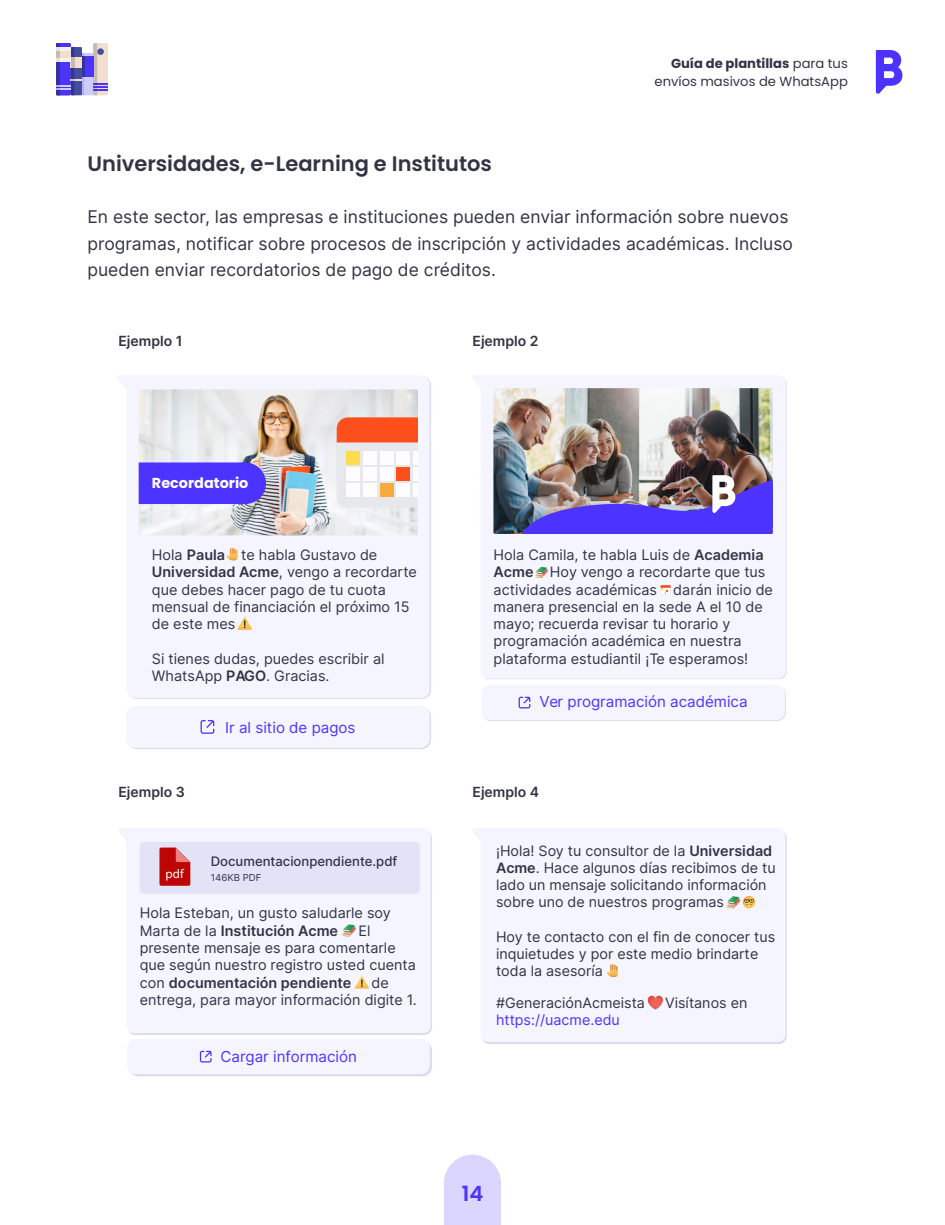
<style>
.page{position:relative;width:945px;height:1225px;background:#fff}
.page>*{position:absolute;margin:0;border:0;box-sizing:border-box;transform-origin:0 0}
.t1{font:600 21px "Poppins";color:#323444}
.t2{font:600 21px "Poppins";color:#4c33ff}
.t3{font:17.5px/26.2px "Inter";color:#323444}
.t4{font:15.14px "Inter";color:#4d33ff}
.t5{font:14.44px/17.3px "Inter";color:#333345}
.t6{font:700 14.44px "Poppins";color:#fff}
.t7{font:14.35px/17.2px "Inter";color:#333345}
.t8{font:14.35px "Inter";color:#4d33ff}
.t9{font:600 14px "Inter";color:#323444}
.t10{font:13.12px/18.4px "Poppins";color:#323444;text-align:right}
.t11{font:500 13.12px "Inter";color:#333345}
.t12{font:12.78px "Myriad Pro";color:#fff}
.t13{font:9.62px "Inter";color:#333345}
.s1{font-weight:700}
.s2{font-weight:600}
</style>
<div class="page">
<svg style="left:876px;top:50px;width:26px;height:44px"></svg>
<svg style="left:444px;top:1155px;width:57px;height:70px;background:#ddd9ff"></svg>
<div style="left:82px;top:53px;width:11px;height:42px;background:#ccf"></div>
<svg style="left:93px;top:43px;width:15px;height:52px"></svg>
<div style="left:97px;top:48px;width:7px;height:7px;background:#424d9c;border-radius:50%"></div>
<div style="left:82px;top:56px;width:11px;height:21px;background:#4d33ff"></div>
<svg style="left:56px;top:43px;width:28px;height:52px"></svg>
<div style="left:473px;top:376px;width:313px;height:303px;background:#f5f5ff"></div>
<div style="left:482px;top:686px;width:304px;height:35px;background:#e4e4f4;border-radius:9px"></div>
<div style="left:481px;top:685px;width:304px;height:35px;background:#f5f5ff;border-radius:9px"></div>
<svg style="left:519px;top:697px;width:11px;height:11px"></svg>
<img style="left:493px;top:388px;width:280px;height:146px">
<img style="left:498px;top:473px;width:275px;height:61px">
<svg style="left:535px;top:567px;width:13px;height:11px"></svg>
<svg style="left:660px;top:585px;width:11px;height:10px"></svg>
<svg style="left:660px;top:585px;width:11px;height:8px"></svg>
<div style="left:120px;top:376px;width:310px;height:322px;background:#f5f5ff"></div>
<img style="left:139px;top:390px;width:279px;height:145px">
<div style="left:139px;top:462px;width:127px;height:42px;background:#4d33ff"></div>
<svg style="left:337px;top:417px;width:81px;height:91px;background:#f0ac98"></svg>
<div style="left:347px;top:452px;width:13px;height:13px;background:#fcdb4d"></div>
<div style="left:363px;top:452px;width:13px;height:13px;background:#fffcff"></div>
<div style="left:380px;top:452px;width:13px;height:13px;background:#fffcff"></div>
<div style="left:397px;top:452px;width:13px;height:13px;background:#fffcff"></div>
<div style="left:413px;top:452px;width:5px;height:13px;background:#fffcff"></div>
<div style="left:347px;top:468px;width:13px;height:13px;background:#fffcff"></div>
<div style="left:363px;top:468px;width:13px;height:13px;background:#fffcff"></div>
<div style="left:380px;top:468px;width:13px;height:13px;background:#fffcff"></div>
<div style="left:397px;top:468px;width:13px;height:13px;background:#fc4f1c"></div>
<div style="left:413px;top:468px;width:5px;height:13px;background:#fffcff"></div>
<div style="left:347px;top:483px;width:13px;height:13px;background:#fffcff"></div>
<div style="left:363px;top:483px;width:13px;height:13px;background:#fffcff"></div>
<div style="left:380px;top:483px;width:13px;height:13px;background:#f7ab3d"></div>
<div style="left:397px;top:483px;width:13px;height:13px;background:#fffcff"></div>
<div style="left:413px;top:483px;width:5px;height:13px;background:#fffcff"></div>
<div style="left:128px;top:707px;width:303px;height:42px;background:#dbdbed;border-radius:9px"></div>
<div style="left:126px;top:706px;width:304px;height:42px;background:#f5f5ff;border-radius:9px"></div>
<svg style="left:201px;top:720px;width:13px;height:14px"></svg>
<svg style="left:227px;top:548px;width:10px;height:12px"></svg>
<svg style="left:237px;top:617px;width:15px;height:13px"></svg>
<div style="left:120px;top:831px;width:311px;height:202px;background:#f5f5ff"></div>
<div style="left:140px;top:842px;width:280px;height:52px;background:#e3e3f7;border-radius:5px"></div>
<svg style="left:159px;top:848px;width:31px;height:38px"></svg>
<div style="left:129px;top:1041px;width:303px;height:35px;background:#dbdbed;border-radius:9px"></div>
<div style="left:127px;top:1039px;width:303px;height:35px;background:#f5f5ff;border-radius:9px"></div>
<svg style="left:200px;top:1051px;width:12px;height:12px"></svg>
<svg style="left:355px;top:976px;width:14px;height:13px"></svg>
<svg style="left:342px;top:924px;width:14px;height:13px"></svg>
<div style="left:474px;top:831px;width:311px;height:211px;background:#f5f5ff"></div>
<svg style="left:727px;top:896px;width:28px;height:12px"></svg>
<svg style="left:607px;top:964px;width:11px;height:13px"></svg>
<svg style="left:648px;top:996px;width:15px;height:14px"></svg>
<p class="t10" style="left:655px;top:54px;width:195px"><span class="s1">Guía de plantillas</span> para tus envíos masivos de WhatsApp</p>
<h1 class="t1" style="left:88px;top:151px;width:406px">Universidades, e-Learning e Institutos</h1>
<p class="t3" style="left:88px;top:203px;width:707px">En este sector, las empresas e instituciones pueden enviar información sobre nuevos programas, notificar sobre procesos de inscripción y actividades académicas. Incluso pueden enviar recordatorios de pago de créditos.</p>
<p class="t9" style="left:118px;top:331px;width:66px">Ejemplo 1</p>
<p class="t9" style="left:472px;top:331px;width:68px">Ejemplo 2</p>
<p class="t6" style="left:152px;top:475px;width:98px">Recordatorio</p>
<p class="t5" style="left:152px;top:546px;width:267px">Hola <span class="s2">Paula</span> te habla Gustavo de<br><span class="s2">Universidad Acme</span>, vengo a recordarte que debes hacer pago de tu cuota mensual de financiación el próximo 15 de este mes</p>
<p class="t5" style="left:152px;top:650px;width:234px">Si tienes dudas, puedes escribir al<br>WhatsApp <span class="s2">PAGO</span>. Gracias.</p>
<p class="t9" style="left:118px;top:782px;width:68px">Ejemplo 3</p>
<p class="t12" style="left:166px;top:866px;width:20px">pdf</p>
<p class="t4" style="left:225px;top:716px;width:132px">Ir al sitio de pagos</p>
<p class="t11" style="left:211px;top:851px;width:188px">Documentacionpendiente.pdf</p>
<p class="t13" style="left:211px;top:870px;width:52px">146KB PDF</p>
<p class="t5" style="left:140px;top:904px;width:253px">Hola Esteban, un gusto saludarle soy<br>Marta de la <span class="s2">Institución Acme</span></p>
<p class="t5" style="left:140px;top:921px;width:278px;text-indent:219px">El presente mensaje es para comentarle que según nuestro registro usted cuenta con <span class="s2">documentación pendiente</span></p>
<p class="t5" style="left:140px;top:973px;width:279px;text-indent:232px">de entrega, para mayor información digite 1.</p>
<p class="t4" style="left:221px;top:1045px;width:138px">Cargar información</p>
<p class="t5" style="left:494px;top:546px;width:281px">Hola Camila, te habla Luis de <span class="s2">Academia Acme</span> Hoy vengo a recordarte que tus actividades académicas darán inicio de manera presencial en la sede A el 10 de mayo; recuerda revisar tu horario y programación académica en nuestra plataforma estudiantil ¡Te esperamos!</p>
<p class="t4" style="left:539px;top:691px;width:210px">Ver programación académica</p>
<p class="t9" style="left:472px;top:782px;width:68px">Ejemplo 4</p>
<p class="t7" style="left:496px;top:842px;width:281px">¡Hola! Soy tu consultor de la <span class="s2">Universidad Acme</span>. Hace algunos días recibimos de tu lado un mensaje solicitando información sobre uno de nuestros programas</p>
<p class="t7" style="left:496px;top:928px;width:281px">Hoy te contacto con el fin de conocer tus inquietudes y por este medio brindarte toda la asesoría</p>
<p class="t7" style="left:496px;top:994px;width:150px">#GeneraciónAcmeista</p>
<p class="t7" style="left:665px;top:994px;width:84px">Visítanos en</p>
<p class="t8" style="left:496px;top:1009px;width:125px">https://uacme.edu</p>
<h1 class="t2" style="left:462px;top:1181px;width:23px">14</h1>
</div>
